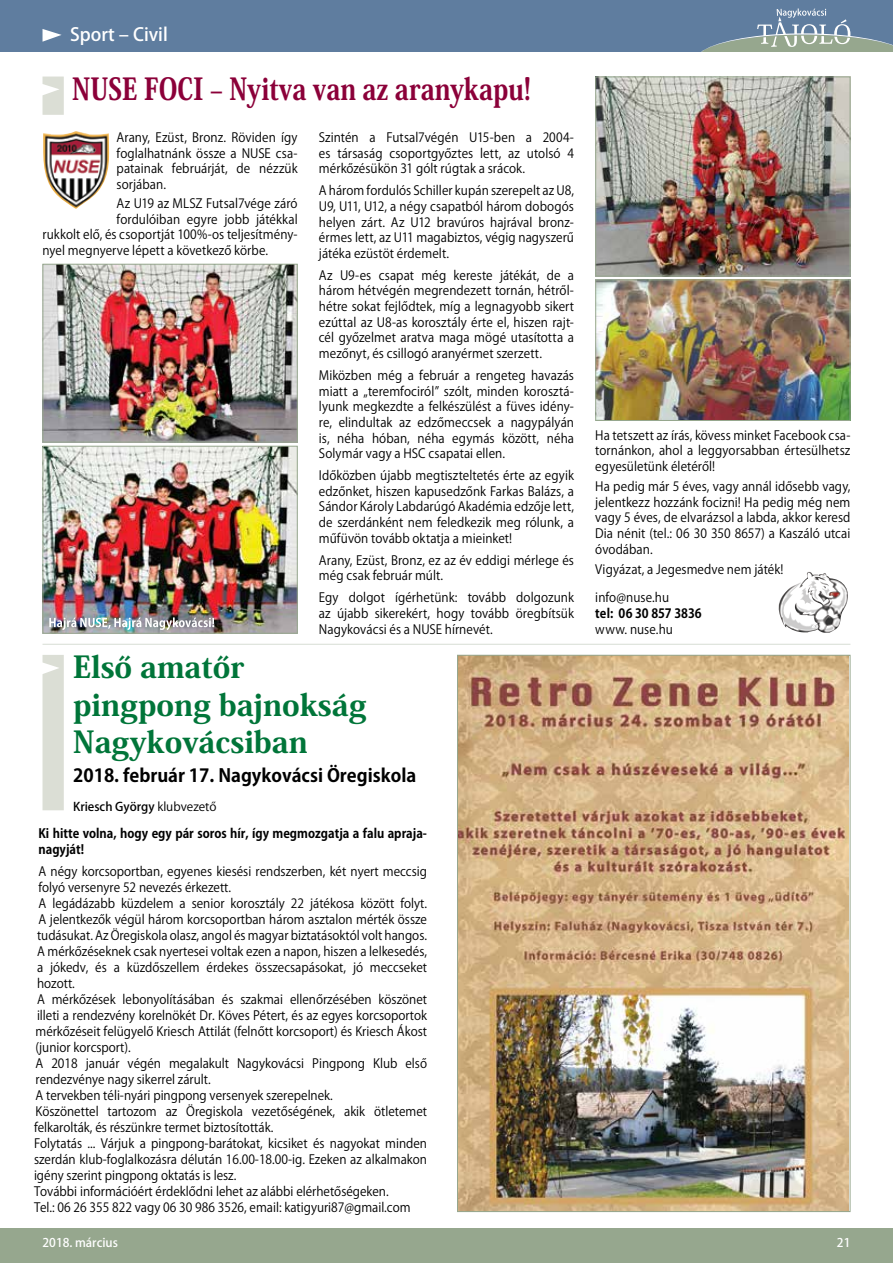
<style>
.page{position:relative;width:893px;height:1263px;background:#fff}
.page>*{position:absolute;margin:0;border:0;box-sizing:border-box;transform-origin:0 0}
.t1{font:800 30px/37.5px "Koz Min Pr 6 N";color:#007539}
.t2{font:800 30px "Koz Min Pr 6 N";color:#8b0039;scale:.85 1}
.t3{font:700 18px "Koz Go Pr 6 N";color:#000}
.t4{font:500 18px "Koz Go Pr 6 N";color:#fff}
.t5{font:12.75px/15.6px "Koz Go Pr 6 N";color:#000;text-align:justify;scale:.94 1}
.t6{font:700 12.75px/16px "Koz Go Pr 6 N";color:#000;scale:.94 1}
.t7{font:500 12px "Koz Go Pr 6 N";color:#000}
.t8{font:500 12px "Koz Go Pr 6 N";color:#fff}
.s1{font-weight:400}
</style>
<div class="page">
<div style="left:0;top:1229px;width:893px;height:34px;background:#96a78e"></div>
<div style="left:0;top:0;width:893px;height:51px;background:#5f7d9f"></div>
<svg style="left:43px;top:29px;width:19px;height:13px"></svg>
<svg style="left:702px;top:9px;width:191px;height:42px"></svg>
<svg style="left:43px;top:77px;width:21px;height:38px"></svg>
<img style="left:43px;top:131px;width:67px;height:78px">
<img style="left:45px;top:448px;width:251px;height:184px">
<div style="left:43px;top:446px;width:255px;height:188px;border:1px solid #96a78e"></div>
<img style="left:778px;top:572px;width:70px;height:61px">
<img style="left:49px;top:617px;width:165px;height:13px">
<hr style="left:43px;top:644px;width:807px;height:1px;background:#96a78e">
<img style="left:597px;top:79px;width:251px;height:195px">
<div style="left:595px;top:77px;width:255px;height:199px;border:1px solid #96a78e"></div>
<img style="left:45px;top:266px;width:251px;height:174px">
<div style="left:43px;top:264px;width:255px;height:178px;border:1px solid #96a78e"></div>
<img style="left:597px;top:281px;width:251px;height:138px">
<div style="left:595px;top:279px;width:255px;height:142px;border:1px solid #96a78e"></div>
<div style="left:43px;top:655px;width:21px;height:155px;background:#dbded5"></div>
<img style="left:459px;top:657px;width:389px;height:553px">
<h2 class="t4" style="left:70px;top:25px;width:99px">Sport – Civil</h2>
<h1 class="t2" style="left:72px;top:72px;width:541px">NUSE FOCI – Nyitva van az aranykapu!</h1>
<p class="t5" style="left:117px;top:130px;width:194px">Arany, Ezüst, Bronz. Röviden így foglalhatnánk össze a NUSE csa&shy;patainak februárját, de nézzük sorjában.</p>
<p class="t5" style="left:117px;top:196px;width:194px">Az U19 az MLSZ Futsal7vége záró</p>
<p class="t5" style="left:117px;top:211px;width:194px">fordulóiban egyre jobb játékkal</p>
<p class="t5" style="left:43px;top:227px;width:273px">rukkolt elő, és csoportját 100%-os teljesítmény-</p>
<p class="t5" style="left:43px;top:242px;width:241px">nyel megnyerve lépett a következő körbe.</p>
<p class="t5" style="left:319px;top:130px;width:273px">Szintén a Futsal7végén U15-ben a 2004- es társaság csoportgyőztes lett, az utolsó 4 mérkőzésükön 31 gólt rúgtak a srácok.</p>
<p class="t5" style="left:319px;top:183px;width:273px">A három fordulós Schiller kupán szerepelt az U8, U9, U11, U12, a négy csapatból három dobogós helyen zárt. Az U12 bravúros hajrával bronz&shy;érmes lett, az U11 magabiztos, végig nagyszerű játéka ezüstöt érdemelt.</p>
<p class="t5" style="left:319px;top:268px;width:273px">Az U9-es csapat még kereste játékát, de a három hétvégén megrendezett tornán, hétről&shy;hétre sokat fejlődtek, míg a legnagyobb sikert ezúttal az U8-as korosztály érte el, hiszen rajt&shy;cél győzelmet aratva maga mögé utasította a mezőnyt, és csillogó aranyérmet szerzett.</p>
<p class="t5" style="left:319px;top:368px;width:273px">Miközben még a február a rengeteg havazás miatt a „teremfociról” szólt, minden korosztá&shy;lyunk megkezdte a felkészülést a füves idény&shy;re, elindultak az edzőmeccsek a nagypályán is, néha hóban, néha egymás között, néha Solymár vagy a HSC csapatai ellen.</p>
<p class="t5" style="left:319px;top:468px;width:273px">Időközben újabb megtiszteltetés érte az egyik edzőnket, hiszen kapusedzőnk Farkas Balázs, a Sándor Károly Labdarúgó Akadémia edzője lett, de szerdánként nem feledkezik meg rólunk, a műfüvön tovább oktatja a mieinket!</p>
<p class="t5" style="left:319px;top:552px;width:273px">Arany, Ezüst, Bronz, ez az év eddigi mérlege és még csak február múlt.</p>
<p class="t5" style="left:319px;top:590px;width:273px">Egy dolgot ígérhetünk: tovább dolgozunk az újabb sikerekért, hogy tovább öregbítsük Nagykovácsi és a NUSE hírnevét.</p>
<h1 class="t1" style="left:73px;top:649px;width:295px">Első amatőr pingpong bajnokság<br>Nagykovácsiban</h1>
<h2 class="t3" style="left:73px;top:765px;width:345px">2018. február 17. Nagykovácsi Öregiskola</h2>
<p class="t7" style="left:73px;top:799px;width:145px">Kriesch György <span class="s1">klubvezető</span></p>
<p class="t6" style="left:39px;top:826px;width:415px">Ki hitte volna, hogy egy pár soros hír, így megmozgatja a falu apraja&shy;nagyját!</p>
<p class="t5" style="left:39px;top:863px;width:415px">A négy korcsoportban, egyenes kiesési rendszerben, két nyert meccsig</p>
<p class="t5" style="left:39px;top:879px;width:206px">folyó versenyre 52 nevezés érkezett.</p>
<p class="t5" style="left:39px;top:895px;width:415px">A legádázabb küzdelem a senior korosztály 22 játékosa között folyt.</p>
<p class="t5" style="left:39px;top:911px;width:415px">A jelentkezők végül három korcsoportban három asztalon mérték össze</p>
<p class="t5" style="left:37px;top:927px;width:416px">tudásukat. Az Öregiskola olasz, angol és magyar biztatásoktól volt hangos.</p>
<p class="t5" style="left:37px;top:943px;width:416px">A mérkőzéseknek csak nyertesei voltak ezen a napon, hiszen a lelkesedés,</p>
<p class="t5" style="left:37px;top:960px;width:416px">a jókedv, és a küzdőszellem érdekes összecsapásokat, jó meccseket</p>
<p class="t5" style="left:37px;top:976px;width:42px">hozott.</p>
<p class="t5" style="left:37px;top:992px;width:416px">A mérkőzések lebonyolításában és szakmai ellenőrzésében köszönet</p>
<p class="t5" style="left:37px;top:1008px;width:416px">illeti a rendezvény korelnökét Dr. Köves Pétert, és az egyes korcsoportok</p>
<p class="t5" style="left:36px;top:1024px;width:418px">mérkőzéseit felügyelő Kriesch Attilát (felnőtt korcsoport) és Kriesch Ákost</p>
<p class="t5" style="left:36px;top:1040px;width:103px">(junior korcsport).</p>
<p class="t5" style="left:36px;top:1056px;width:418px">A 2018 január végén megalakult Nagykovácsi Pingpong Klub első</p>
<p class="t5" style="left:36px;top:1072px;width:188px">rendezvénye nagy sikerrel zárult.</p>
<p class="t5" style="left:36px;top:1088px;width:318px">A tervekben téli-nyári pingpong versenyek szerepelnek.</p>
<p class="t5" style="left:36px;top:1104px;width:418px">Köszönettel tartozom az Öregiskola vezetőségének, akik ötletemet</p>
<p class="t5" style="left:34px;top:1120px;width:256px">felkarolták, és részünkre termet biztosították.</p>
<p class="t5" style="left:34px;top:1136px;width:420px">Folytatás ... Várjuk a pingpong-barátokat, kicsiket és nagyokat minden</p>
<p class="t5" style="left:34px;top:1152px;width:420px">szerdán klub-foglalkozásra délután 16.00-18.00-ig. Ezeken az alkalmakon</p>
<p class="t5" style="left:34px;top:1168px;width:217px">igény szerint pingpong oktatás is lesz.</p>
<p class="t5" style="left:34px;top:1184px;width:379px">További információért érdeklődni lehet az alábbi elérhetőségeken.</p>
<p class="t5" style="left:34px;top:1200px;width:402px">Tel.: 06 26 355 822 vagy 06 30 986 3526, email: katigyuri87@gmail.com</p>
<p class="t5" style="left:595px;top:427px;width:273px">Ha tetszett az írás, kövess minket Facebook csa&shy;tornánkon, ahol a leggyorsabban értesülhetsz egyesületünk életéről!</p>
<p class="t5" style="left:595px;top:479px;width:273px">Ha pedig már 5 éves, vagy annál idősebb vagy, jelentkezz hozzánk focizni! Ha pedig még nem vagy 5 éves, de elvarázsol a labda, akkor keresd Dia nénit (tel.: 06 30 350 8657) a Kaszáló utcai óvodában.</p>
<p class="t5" style="left:595px;top:561px;width:202px">Vigyázat, a Jegesmedve nem játék!</p>
<p class="t5" style="left:595px;top:590px;width:80px">info@nuse.hu</p>
<p class="t6" style="left:595px;top:605px;width:115px">tel: 06 30 857 3836</p>
<p class="t5" style="left:595px;top:621px;width:84px">www. nuse.hu</p>
<p class="t8" style="left:43px;top:1236px;width:77px">2018. március</p>
<p class="t8" style="left:837px;top:1236px;width:15px">21</p>
</div>
